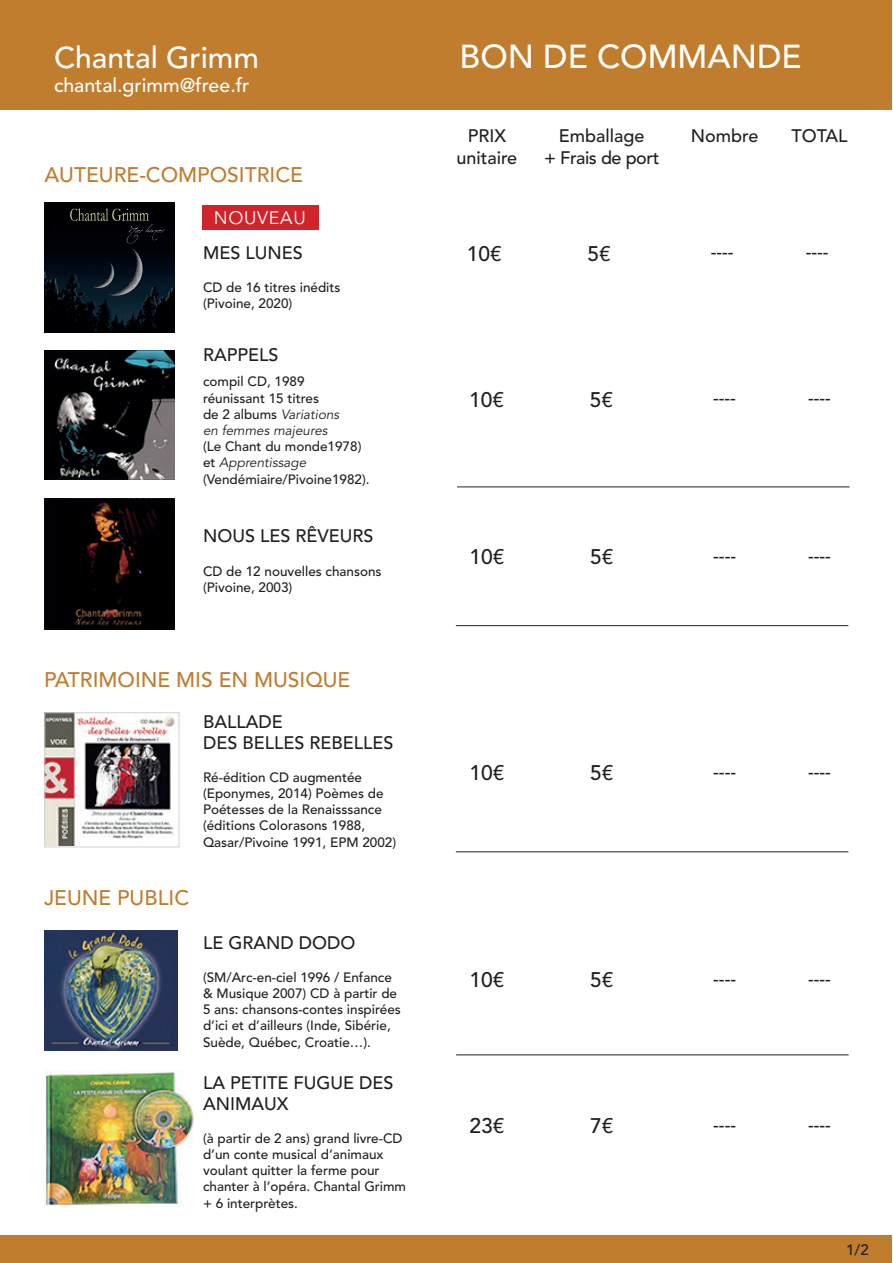
<style>
.page{position:relative;width:893px;height:1263px;background:#fff}
.page>*{position:absolute;margin:0;border:0;box-sizing:border-box;transform-origin:0 0}
.t1{font:500 33px "Avenir LT Std";color:#fff}
.t2{font:500 30px "Avenir LT Std";color:#fff}
.t3{font:500 21px "Avenir LT Std";color:#c07d2e}
.t4{font:500 21px "Avenir LT Std";color:#231f20}
.t5{font:500 19.5px "Avenir LT Std";color:#fff}
.t6{font:500 18px/21.6px "Avenir LT Std";color:#231f20}
.t7{font:18px "Avenir LT Std";letter-spacing:.04em;color:#fff}
.t8{font:500 15px "Avenir LT Std";color:#231f20}
.t9{font:500 13.5px/16.2px "Avenir LT Std";color:#231f20}
.s1{font-weight:400;font-style:italic}
</style>
<div class="page">
<div style="left:1px;top:0;width:891px;height:109px;background:#c07d2e"></div>
<div style="left:1px;top:1235px;width:891px;height:28px;background:#c07d2e"></div>
<hr style="left:457px;top:486px;width:393px;height:1px;background:#231f20">
<hr style="left:456px;top:625px;width:392px;height:1px;background:#231f20">
<hr style="left:456px;top:851px;width:392px;height:1px;background:#231f20">
<hr style="left:456px;top:1054px;width:393px;height:1px;background:#231f20">
<img style="left:44px;top:350px;width:130px;height:130px">
<img style="left:44px;top:499px;width:131px;height:130px">
<img style="left:44px;top:203px;width:130px;height:129px">
<img style="left:46px;top:714px;width:129px;height:131px">
<div style="left:44px;top:712px;width:135px;height:135px;border:1px solid #d1d2d4"></div>
<img style="left:44px;top:931px;width:133px;height:119px">
<img style="left:44px;top:1072px;width:150px;height:134px">
<div style="left:202px;top:205px;width:116px;height:25px;background:#d1232a"></div>
<h2 class="t2" style="left:54px;top:41px;width:207px">Chantal Grimm</h2>
<h1 class="t1" style="left:460px;top:38px;width:344px">BON DE COMMANDE</h1>
<h3 class="t5" style="left:54px;top:74px;width:197px">chantal.grimm@free.fr</h3>
<h3 class="t3" style="left:44px;top:162px;width:260px">AUTEURE-COMPOSITRICE</h3>
<h3 class="t7" style="left:214px;top:208px;width:94px">NOUVEAU</h3>
<h3 class="t6" style="left:457px;top:126px;width:62px;text-align:center">PRIX unitaire</h3>
<h3 class="t6" style="left:544px;top:126px;width:117px;text-align:center">Emballage<br>+ Frais de port</h3>
<h3 class="t6" style="left:691px;top:126px;width:69px">Nombre</h3>
<h3 class="t6" style="left:792px;top:126px;width:57px">TOTAL</h3>
<h3 class="t6" style="left:203px;top:243px;width:101px">MES LUNES</h3>
<h3 class="t4" style="left:467px;top:241px;width:37px">10€</h3>
<h3 class="t4" style="left:587px;top:241px;width:25px">5€</h3>
<h3 class="t6" style="left:711px;top:242px;width:24px">----</h3>
<h3 class="t6" style="left:806px;top:242px;width:24px">----</h3>
<p class="t9" style="left:203px;top:279px;width:139px">CD de 16 titres inédits (Pivoine, 2020)</p>
<h3 class="t6" style="left:203px;top:344px;width:77px">RAPPELS</h3>
<p class="t9" style="left:203px;top:374px;width:138px">compil CD, 1989 réunissant 15 titres<br>de 2 albums <span class="s1">Variations en femmes majeures</span></p>
<p class="t9" style="left:203px;top:439px;width:168px">(Le Chant du monde1978) et <span class="s1">Apprentissage </span>(Vendémiaire/Pivoine1982).</p>
<h3 class="t6" style="left:203px;top:525px;width:172px">NOUS LES RÊVEURS</h3>
<p class="t9" style="left:203px;top:563px;width:180px">CD de 12 nouvelles chansons (Pivoine, 2003)</p>
<h3 class="t3" style="left:44px;top:668px;width:308px">PATRIMOINE MIS EN MUSIQUE</h3>
<h3 class="t6" style="left:203px;top:711px;width:192px">BALLADE<br>DES BELLES REBELLES</h3>
<p class="t9" style="left:203px;top:769px;width:195px">Ré-édition CD augmentée (Eponymes, 2014) Poèmes de<br>Poétesses de la Renaisssance (éditions Colorasons 1988,<br>Qasar/Pivoine 1991, EPM 2002)</p>
<h3 class="t3" style="left:44px;top:885px;width:147px">JEUNE PUBLIC</h3>
<h3 class="t6" style="left:203px;top:933px;width:154px">LE GRAND DODO</h3>
<p class="t9" style="left:203px;top:969px;width:199px">(SM/Arc-en-ciel 1996 / Enfance &amp; Musique 2007) CD à partir de<br>5 ans: chansons-contes inspirées d’ici et d’ailleurs (Inde, Sibérie,<br>Suède, Québec, Croatie…).</p>
<h3 class="t6" style="left:203px;top:1072px;width:192px">LA PETITE FUGUE DES<br>ANIMAUX</h3>
<p class="t9" style="left:203px;top:1130px;width:205px">(à partir de 2 ans) grand livre-CD d’un conte musical d’animaux voulant quitter la ferme pour chanter à l’opéra. Chantal Grimm + 6 interprètes.</p>
<h3 class="t4" style="left:469px;top:387px;width:37px">10€</h3>
<h3 class="t4" style="left:590px;top:387px;width:25px">5€</h3>
<h3 class="t6" style="left:713px;top:388px;width:24px">----</h3>
<h3 class="t6" style="left:808px;top:388px;width:24px">----</h3>
<h3 class="t4" style="left:469px;top:545px;width:37px">10€</h3>
<h3 class="t4" style="left:590px;top:545px;width:25px">5€</h3>
<h3 class="t6" style="left:713px;top:546px;width:24px">----</h3>
<h3 class="t6" style="left:808px;top:546px;width:24px">----</h3>
<h3 class="t4" style="left:469px;top:761px;width:37px">10€</h3>
<h3 class="t4" style="left:590px;top:761px;width:25px">5€</h3>
<h3 class="t6" style="left:713px;top:761px;width:24px">----</h3>
<h3 class="t6" style="left:808px;top:761px;width:24px">----</h3>
<h3 class="t4" style="left:469px;top:968px;width:37px">10€</h3>
<h3 class="t4" style="left:590px;top:968px;width:25px">5€</h3>
<h3 class="t6" style="left:713px;top:968px;width:24px">----</h3>
<h3 class="t6" style="left:808px;top:968px;width:24px">----</h3>
<h3 class="t4" style="left:469px;top:1113px;width:37px">23€</h3>
<h3 class="t4" style="left:590px;top:1113px;width:25px">7€</h3>
<h3 class="t6" style="left:713px;top:1114px;width:24px">----</h3>
<h3 class="t6" style="left:808px;top:1114px;width:24px">----</h3>
<p class="t8" style="left:846px;top:1241px;width:24px">1/2</p>
</div>
